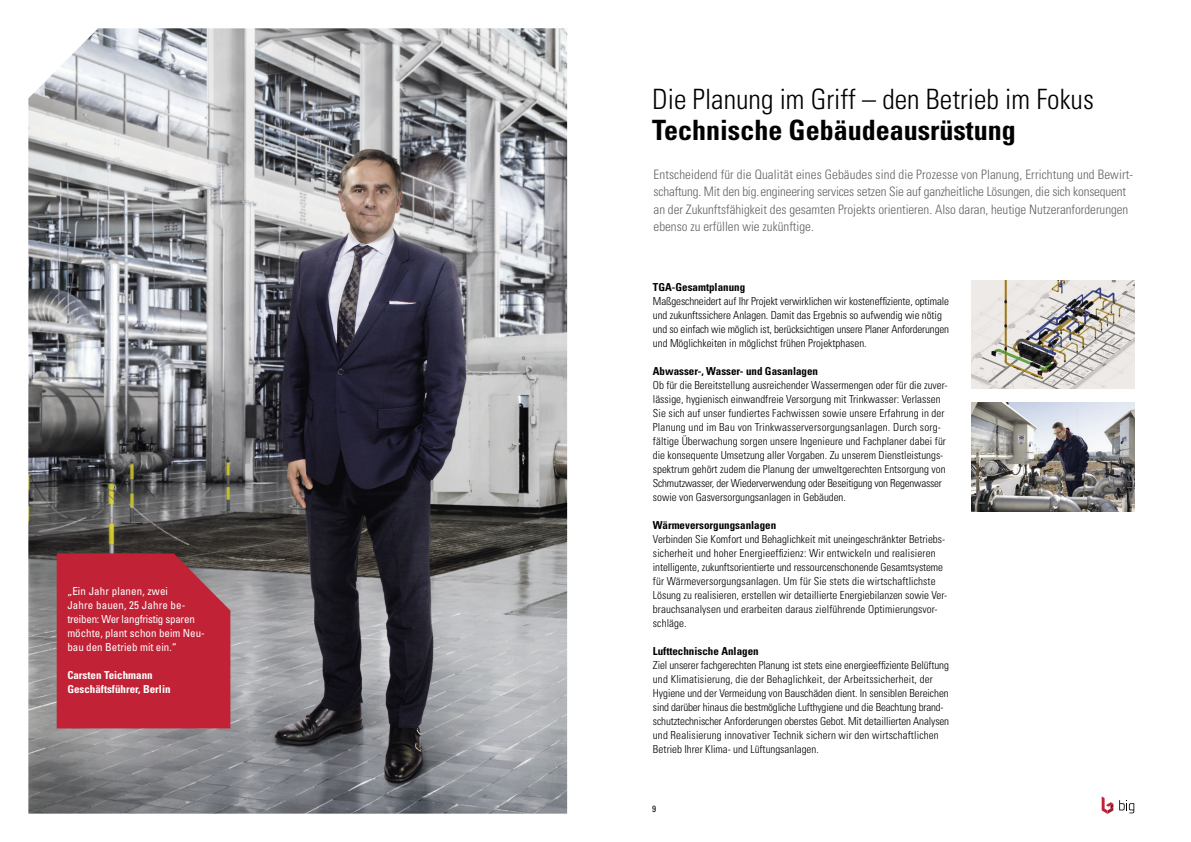
<style>
.page{position:relative;width:1191px;height:842px;background:#fff}
.page>*{position:absolute;margin:0;border:0;box-sizing:border-box;transform-origin:0 0}
.t1{font:300 condensed 28px "Univers LT Std";color:#000}
.t2{font:700 condensed 28px "Univers LT Std";color:#000}
.t3{font:300 condensed 13px/17.5px "Univers LT Std";color:#636363}
.t4{font:300 condensed 11px/14px "Univers LT Std";color:#000}
.t5{font:condensed 11px/14px "Univers LT Std";color:#fff}
.t6{font:700 condensed 11px "Univers LT Std";color:#000}
.t7{font:700 condensed 11px/14px "Univers LT Std";color:#fff}
.t8{font:condensed 9px "Univers LT Std";color:#000}
</style>
<div class="page">
<img style="left:972px;top:280px;width:162px;height:109px">
<img style="left:972px;top:403px;width:162px;height:108px">
<img style="left:28px;top:28px;width:539px;height:786px">
<div style="left:57px;top:553px;width:173px;height:175px;background:#c12235"></div>
<svg style="left:1119px;top:800px;width:15px;height:13px"></svg>
<svg style="left:1101px;top:796px;width:12px;height:18px"></svg>
<p class="t5" style="left:67px;top:584px;width:139px">„Ein Jahr planen, zwei<br>Jahre bauen, 25 Jahre be&shy;treiben: Wer langfristig sparen möchte, plant schon beim Neu&shy;bau den Betrieb mit ein.“</p>
<p class="t7" style="left:67px;top:668px;width:105px">Carsten Teichmann<br>Geschäftsführer, Berlin</p>
<h1 class="t1" style="left:652px;top:82px;width:443px">Die Planung im Griff – den Betrieb im Fokus</h1>
<h1 class="t2" style="left:652px;top:113px;width:365px">Technische Gebäudeausrüstung</h1>
<p class="t3" style="left:653px;top:166px;width:481px">Entscheidend für die Qualität eines Gebäudes sind die Prozesse von Planung, Errichtung und Bewirt&shy;schaftung. Mit den big.engineering services setzen Sie auf ganzheitliche Lösungen, die sich konsequent an der Zukunftsfähigkeit des gesamten Projekts orientieren. Also daran, heutige Nutzeranforderungen ebenso zu erfüllen wie zukünftige.</p>
<p class="t6" style="left:653px;top:280px;width:94px">TGA-Gesamtplanung</p>
<p class="t4" style="left:653px;top:294px;width:298px">Maßgeschneidert auf Ihr Projekt verwirklichen wir kosteneffiziente, optimale und zukunftssichere Anlagen. Damit das Ergebnis so aufwendig wie nötig und so einfach wie möglich ist, berücksichtigen unsere Planer Anforderungen und Möglichkeiten in möglichst frühen Projektphasen.</p>
<p class="t6" style="left:653px;top:364px;width:167px">Abwasser-, Wasser- und Gasanlagen</p>
<p class="t4" style="left:653px;top:378px;width:296px">Ob für die Bereitstellung ausreichender Wassermengen oder für die zuver&shy;lässige, hygienisch einwandfreie Versorgung mit Trinkwasser: Verlassen Sie sich auf unser fundiertes Fachwissen sowie unsere Erfahrung in der Planung und im Bau von Trinkwasserversorgungsanlagen. Durch sorg&shy;fältige Überwachung sorgen unsere Ingenieure und Fachplaner dabei für die konsequente Umsetzung aller Vorgaben. Zu unserem Dienstleistungs&shy;spektrum gehört zudem die Planung der umweltgerechten Entsorgung von Schmutzwasser, der Wiederverwendung oder Beseitigung von Regenwasser sowie von Gasversorgungsanlagen in Gebäuden.</p>
<p class="t6" style="left:653px;top:518px;width:125px">Wärmeversorgungsanlagen</p>
<p class="t4" style="left:653px;top:532px;width:296px">Verbinden Sie Komfort und Behaglichkeit mit uneingeschränkter Betriebs&shy;sicherheit und hoher Energieeffizienz: Wir entwickeln und realisieren intelligente, zukunftsorientierte und ressourcenschonende Gesamtsysteme für Wärmeversorgungsanlagen. Um für Sie stets die wirtschaftlichste Lösung zu realisieren, erstellen wir detaillierte Energiebilanzen sowie Ver&shy;brauchsanalysen und erarbeiten daraus zielführende Optimierungsvor&shy;schläge.</p>
<p class="t6" style="left:653px;top:644px;width:107px">Lufttechnische Anlagen</p>
<p class="t4" style="left:653px;top:658px;width:298px">Ziel unserer fachgerechten Planung ist stets eine energieeffiziente Belüftung und Klimatisierung, die der Behaglichkeit, der Arbeitssicherheit, der Hygiene und der Vermeidung von Bauschäden dient. In sensiblen Bereichen sind darüber hinaus die bestmögliche Lufthygiene und die Beachtung brand&shy;schutztechnischer Anforderungen oberstes Gebot. Mit detaillierten Analysen und Realisierung innovativer Technik sichern wir den wirtschaftlichen Betrieb Ihrer Klima- und Lüftungsanlagen.</p>
<p class="t8" style="left:652px;top:803px;width:5px">9</p>
</div>
